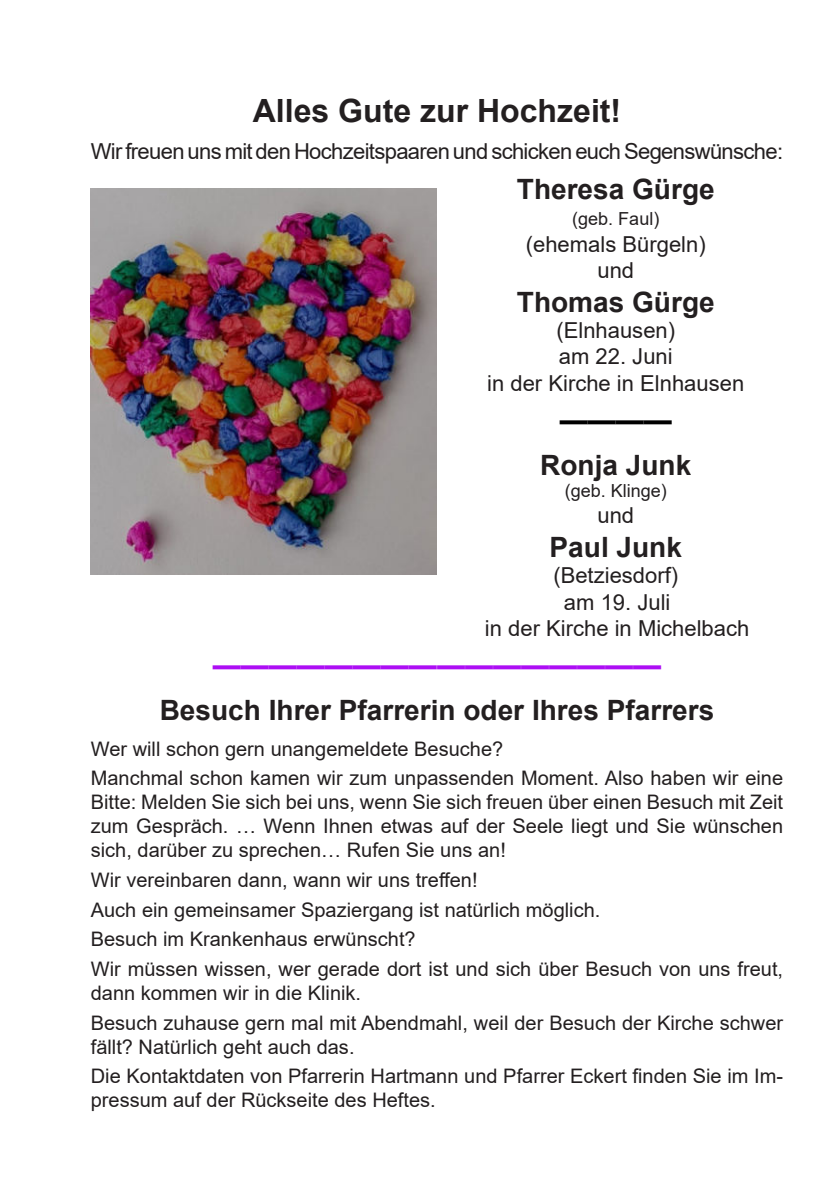
<style>
.page{position:relative;width:840px;height:1191px;background:#fff}
.page>*{position:absolute;margin:0;border:0;box-sizing:border-box;transform-origin:0 0}
.t1{font:700 32px "Arial";color:#231f20}
.t2{font:700 28px "Arial";color:#231f20}
.t3{font:700 28px "Arial";color:#ad0ef4}
.t4{font:700 28px "Arial";color:#000}
.t5{font:22px/26.4px "Arial";color:#231f20;text-align:center}
.t6{font:22px "Arial";letter-spacing:-.03em;color:#231f20}
.t7{font:20px/29.6px "Arial";color:#231f20}
.t8{font:18px "Arial";color:#231f20}
</style>
<div class="page">
<img style="left:91px;top:189px;width:345px;height:385px">
<h1 class="t1" style="left:253px;top:98px;width:370px">Alles Gute zur Hochzeit!</h1>
<p class="t6" style="left:91px;top:137px;width:693px">Wir freuen uns mit den Hochzeitspaaren und schicken euch Segenswünsche:</p>
<h2 class="t2" style="left:516px;top:178px;width:199px">Theresa Gürge</h2>
<p class="t8" style="left:572px;top:206px;width:89px">(geb. Faul)</p>
<p class="t5" style="left:525px;top:230px;width:181px">(ehemals Bürgeln) und</p>
<h2 class="t2" style="left:516px;top:291px;width:199px">Thomas Gürge</h2>
<p class="t5" style="left:487px;top:317px;width:258px">(Elnhausen)<br>am 22. Juni<br>in der Kirche in Elnhausen</p>
<h2 class="t4" style="left:559px;top:410px;width:113px">————</h2>
<h2 class="t2" style="left:540px;top:455px;width:152px">Ronja Junk</h2>
<p class="t8" style="left:564px;top:478px;width:104px">(geb. Klinge)</p>
<p class="t5" style="left:597px;top:502px;width:38px">und</p>
<h2 class="t2" style="left:549px;top:536px;width:134px">Paul Junk</h2>
<p class="t5" style="left:484px;top:562px;width:266px">(Betziesdorf)<br>am 19. Juli<br>in der Kirche in Michelbach</p>
<h2 class="t3" style="left:213px;top:655px;width:449px">————————————————</h2>
<h2 class="t2" style="left:160px;top:700px;width:555px">Besuch Ihrer Pfarrerin oder Ihres Pfarrers</h2>
<p class="t7" style="left:91px;top:733px;width:693px">Wer will schon gern unangemeldete Besuche?<br>Manchmal schon kamen wir zum unpassenden Moment. Also haben wir eine</p>
<p class="t7" style="left:91px;top:790px;width:693px;line-height:24px;text-align:justify">Bitte: Melden Sie sich bei uns, wenn Sie sich freuen über einen Besuch mit Zeit zum Gespräch. … Wenn Ihnen etwas auf der Seele liegt und Sie wünschen sich, darüber zu sprechen… Rufen Sie uns an!</p>
<p class="t7" style="left:91px;top:865px;width:693px">Wir vereinbaren dann, wann wir uns treffen!<br>Auch ein gemeinsamer Spaziergang ist natürlich möglich.<br>Besuch im Krankenhaus erwünscht?<br>Wir müssen wissen, wer gerade dort ist und sich über Besuch von uns freut,</p>
<p class="t7" style="left:91px;top:978px;width:693px">dann kommen wir in die Klinik.<br>Besuch zuhause gern mal mit Abendmahl, weil der Besuch der Kirche schwer</p>
<p class="t7" style="left:91px;top:1031px;width:693px">fällt? Natürlich geht auch das.<br>Die Kontaktdaten von Pfarrerin Hartmann und Pfarrer Eckert finden Sie im Im-</p>
<p class="t7" style="left:91px;top:1085px;width:346px">pressum auf der Rückseite des Heftes.</p>
</div>
